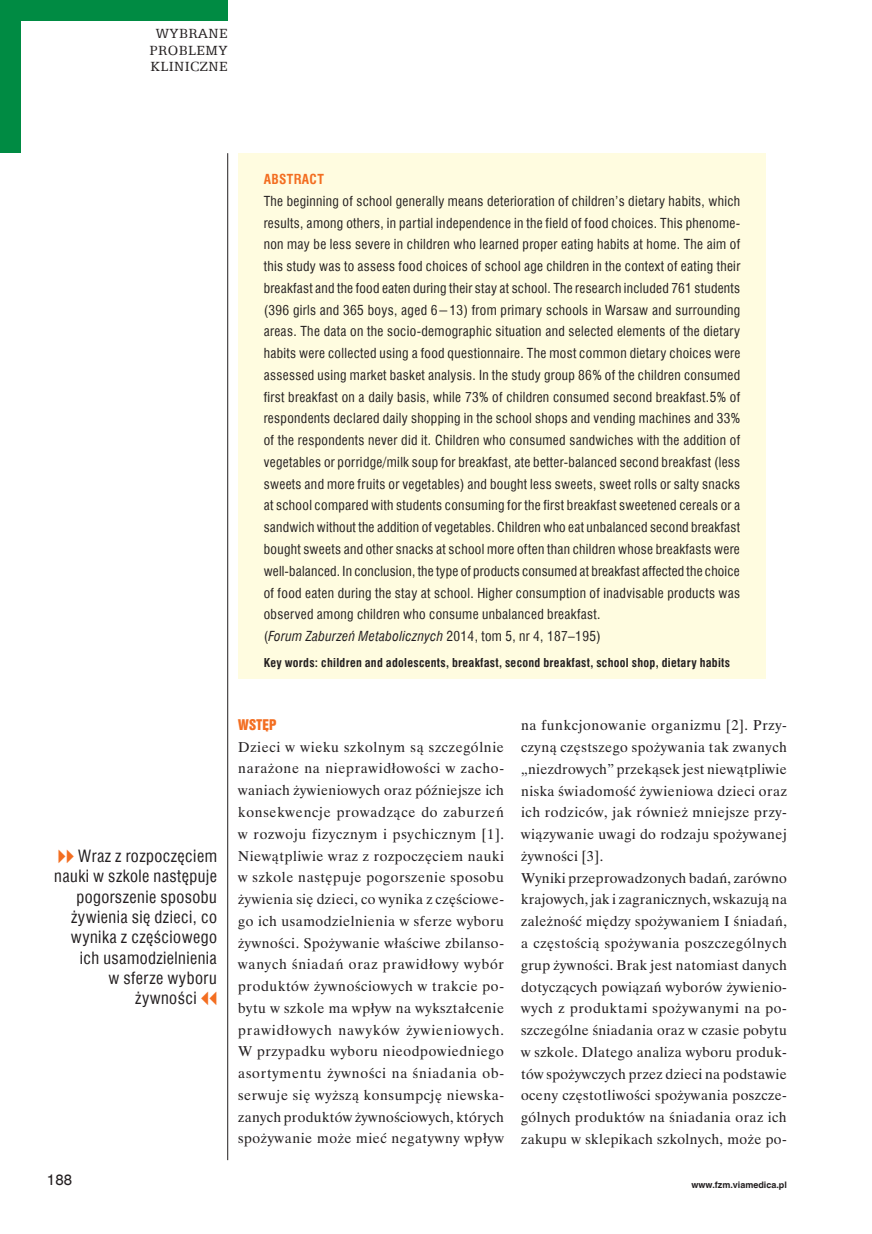
<style>
.page{position:relative;width:872px;height:1234px;background:#fff}
.page>*{position:absolute;margin:0;border:0;box-sizing:border-box;transform-origin:0 0}
._07_-_Złota_mysl{font:16.5px/20.2px "Swis 721 Cn EU";letter-spacing:.025em;color:#231f20;text-align:right}
.t1{font:15px/16.5px "Egyptian 505 EU";letter-spacing:.03em;color:#231f20;text-align:center}
.t2{font:15px "Switzerland";color:#231f20}
.TXT_-_Tekst_-_pierws{font:14.25px/21.8px "Time Ibis EE";letter-spacing:.035em;color:#231f20;text-align:justify}
._055-_Streszczenie_t{font:13.5px/21.8px "Swis 721 Cn EU";letter-spacing:.025em;color:#231f20;text-align:justify}
._055-_Streszczenie_t-2{font:italic 13.5px "Swis 721 Cn EU";letter-spacing:.025em;color:#231f20}
._05_Streszczenie_tyt{font:700 13.5px "Swis 721 Cn EU";letter-spacing:.025em;color:#f36e21}
.S_-_Śródtytuł_1{font:13.5px "Swis 921 EU";letter-spacing:.025em;color:#f36e21}
._06_-_Słowa_kluczowe{font:700 12px "Swis 721 Cn EU";letter-spacing:.025em;color:#231f20}
.t3{font:700 9px "Switzerland";color:#231f20}
.s1{font-family:"Newspaper Pi PL";color:#f36e21}
.s2{font-style:normal}
</style>
<div class="page">
<hr style="left:227px;top:153px;width:1px;height:1006px;background:#231f20">
<div style="left:0;top:0;width:227px;height:21px;background:#008b43"></div>
<div style="left:0;top:0;width:21px;height:153px;background:#008b43"></div>
<div style="left:238px;top:153px;width:527px;height:525px;background:#fffce0"></div>
<p class="t1" style="left:149px;top:25px;width:79px">WYBRANE<br>PROBLEMY<br>KLINICZNE</p>
<p class="_07_-_Złota_mysl" style="left:54px;top:845px;width:164px"><span class="s1">VV</span> Wraz z rozpoczęciem nauki w szkole następuje pogorszenie sposobu żywienia się dzieci, co wynika z częściowego ich usamodzielnienia<br>w sferze wyboru żywności <span class="s1">CC</span></p>
<p class="t2" style="left:47px;top:1170px;width:27px">188</p>
<p class="_05_Streszczenie_tyt" style="left:264px;top:171px;width:62px">ABSTRACT</p>
<p class="_055-_Streszczenie_t" style="left:264px;top:190px;width:478px">The beginning of school generally means deterioration of children’s dietary habits, which results, among others, in partial independence in the field of food choices. This phenome&shy;non may be less severe in children who learned proper eating habits at home. The aim of this study was to assess food choices of school age children in the context of eating their breakfast and the food eaten during their stay at school. The research included 761 students (396 girls and 365 boys, aged 6−13) from primary schools in Warsaw and surrounding areas. The data on the socio-demographic situation and selected elements of the dietary habits were collected using a food questionnaire. The most common dietary choices were assessed using market basket analysis. In the study group 86% of the children consumed first breakfast on a daily basis, while 73% of children consumed second breakfast.5% of respondents declared daily shopping in the school shops and vending machines and 33% of the respondents never did it. Children who consumed sandwiches with the addition of vegetables or porridge/milk soup for breakfast, ate better-balanced second breakfast (less sweets and more fruits or vegetables) and bought less sweets, sweet rolls or salty snacks at school compared with students consuming for the first breakfast sweetened cereals or a sandwich without the addition of vegetables. Children who eat unbalanced second breakfast bought sweets and other snacks at school more often than children whose breakfasts were well-balanced. In conclusion, the type of products consumed at breakfast affected the choice of food eaten during the stay at school. Higher consumption of inadvisable products was observed among children who consume unbalanced breakfast.</p>
<p class="_055-_Streszczenie_t-2" style="left:264px;top:628px;width:338px"><span class="s2">(</span>Forum Zaburzeń Metabolicznych <span class="s2">2014, tom 5, nr 4, 187–195)</span></p>
<p class="_06_-_Słowa_kluczowe" style="left:264px;top:655px;width:468px">Key words: children and adolescents, breakfast, second breakfast, school shop, dietary habits</p>
<p class="S_-_Śródtytuł_1" style="left:238px;top:715px;width:40px">WSTĘP</p>
<p class="TXT_-_Tekst_-_pierws" style="left:238px;top:735px;width:267px">Dzieci w wieku szkolnym są szczególnie narażone na nieprawidłowości w zacho&shy;waniach żywieniowych oraz późniejsze ich konsekwencje prowadzące do zaburzeń w rozwoju fizycznym i psychicznym [1].<br>Niewątpliwie wraz z rozpoczęciem nauki w szkole następuje pogorszenie sposobu żywienia się dzieci, co wynika z częściowe&shy;go ich usamodzielnienia w sferze wyboru żywności. Spożywanie właściwe zbilanso&shy;wanych śniadań oraz prawidłowy wybór produktów żywnościowych w trakcie po&shy;bytu w szkole ma wpływ na wykształcenie prawidłowych nawyków żywieniowych.<br>W przypadku wyboru nieodpowiedniego asortymentu żywności na śniadania ob&shy;serwuje się wyższą konsumpcję niewska&shy;zanych produktów żywnościowych, których spożywanie może mieć negatywny wpływ</p>
<p class="TXT_-_Tekst_-_pierws" style="left:521px;top:714px;width:267px">na funkcjonowanie organizmu [2]. Przy&shy;czyną częstszego spożywania tak zwanych „niezdrowych” przekąsek jest niewątpliwie niska świadomość żywieniowa dzieci oraz ich rodziców, jak również mniejsze przy&shy;wiązywanie uwagi do rodzaju spożywanej żywności [3].</p>
<p class="TXT_-_Tekst_-_pierws" style="left:521px;top:866px;width:267px">Wyniki przeprowadzonych badań, zarówno krajowych, jak i zagranicznych, wskazują na zależność między spożywaniem I śniadań, a częstością spożywania poszczególnych grup żywności. Brak jest natomiast danych dotyczących powiązań wyborów żywienio&shy;wych z produktami spożywanymi na po&shy;szczególne śniadania oraz w czasie pobytu w szkole. Dlatego analiza wyboru produk&shy;tów spożywczych przez dzieci na podstawie oceny częstotliwości spożywania poszcze&shy;gólnych produktów na śniadania oraz ich zakupu w sklepikach szkolnych, może po-</p>
<p class="t3" style="left:691px;top:1178px;width:97px">www.fzm.viamedica.pl</p>
</div>
